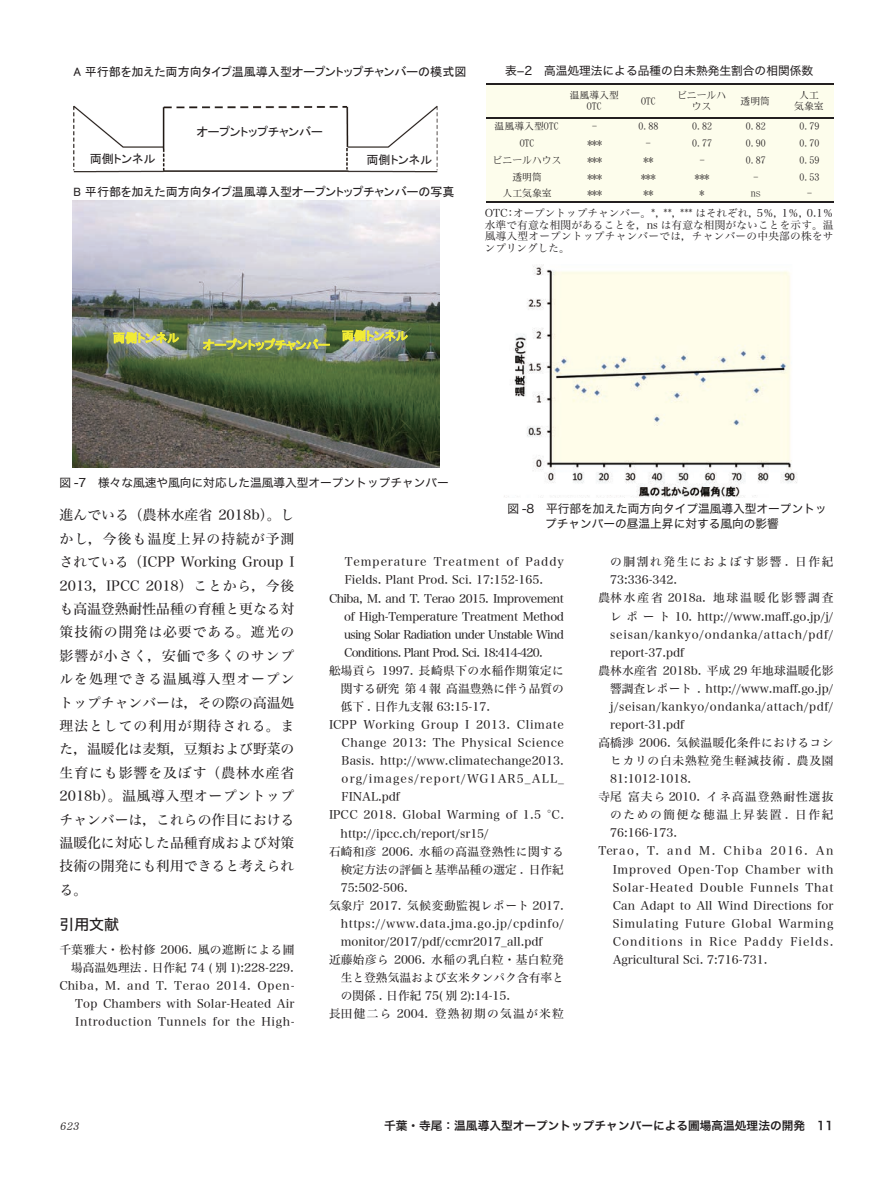
<style>
.page{position:relative;width:893px;height:1191px;background:#fff}
.page>*{position:absolute;margin:0;border:0;box-sizing:border-box;transform-origin:0 0}
.t1{font:14.85px "Hira Kaku Std W5";color:#231f20}
.t2{font:13.8px/23.4px "Hira Min Std W4";color:#231f20;text-align:justify}
.t3{font:12.15px "MS P Gothic";color:#231f20}
.t4{font:11.7px/18px "Hira Min Std W4";letter-spacing:.03em;color:#231f20;text-align:right}
.t5{font:11.7px "Hira Min Std W4";color:#231f20}
.t6{font:11.7px/14.9px "Hira Kaku Std W4";color:#231f20}
.t7{font:11.7px "Hira Min Std W4";letter-spacing:.065em;color:#231f20}
.t8{font:11.7px "Hira Min Std W4";letter-spacing:-.06em;color:#231f20}
.t9{font:11.7px "Hira Min Std W4";letter-spacing:.05em;color:#231f20}
.t10{font:11.7px "Hira Min Std W4";letter-spacing:.005em;color:#231f20}
.t11{font:11.7px "Hira Min Std W4";letter-spacing:.055em;color:#231f20}
.t12{font:11.7px "Hira Min Std W4";letter-spacing:.095em;color:#231f20}
.t13{font:11.7px "Hira Kaku Std W6";color:#231f20}
.t14{font:11.7px "Hira Min Std W4";letter-spacing:-.04em;color:#231f20}
.t15{font:11.7px "Hira Min Std W4";letter-spacing:.135em;color:#231f20}
.t16{font:11.7px "Hira Min Std W4";letter-spacing:-.025em;color:#231f20}
.t17{font:11.7px "Hira Min Std W4";letter-spacing:.01em;color:#231f20}
.t18{font:11.7px "Hira Min Std W4";letter-spacing:.06em;color:#231f20}
.t19{font:11.7px "Hira Min Std W4";letter-spacing:.09em;color:#231f20}
.t20{font:11.7px "Hira Min Std W4";letter-spacing:.08em;color:#231f20}
.t21{font:11.7px "Hira Min Std W4";letter-spacing:.125em;color:#231f20}
.t22{font:11.7px "Hira Min Std W4";letter-spacing:.115em;color:#231f20}
.t23{font:11.7px "Hira Min Std W4";letter-spacing:.165em;color:#231f20}
.t24{font:italic 11.7px "DFHS Mincho Std W3";color:#231f20}
.t25{font:10.65px/11.7px "Hira Min Std W3";letter-spacing:.025em;color:#231f20;text-align:justify}
.t26{font:9.9px/11.1px "DFHS Mincho W3 WIN RKSJ H";color:#231f20;text-align:center}
.t27{font:9.9px "MS P Gothic";color:#231f20}
</style>
<div class="page">
<img style="left:73px;top:105px;width:365px;height:67px">
<img style="left:72px;top:201px;width:367px;height:267px">
<svg style="left:203px;top:338px;width:127px;height:12px;background:#9faa6b"></svg>
<svg style="left:113px;top:332px;width:66px;height:12px"></svg>
<svg style="left:342px;top:330px;width:66px;height:11px"></svg>
<div style="left:486px;top:84px;width:347px;height:118px;background:#fdfdec"></div>
<hr style="left:486px;top:83px;width:347px;height:1px;background:#231f20">
<hr style="left:486px;top:117px;width:347px;height:1px;background:#231f20">
<hr style="left:486px;top:201px;width:347px;height:1px;background:#231f20">
<img style="left:504px;top:265px;width:293px;height:232px">
<p class="t3" style="left:73px;top:65px;width:395px">A 平行部を加えた両方向タイプ温風導入型オープントップチャンバーの模式図</p>
<p class="t3" style="left:197px;top:126px;width:128px">オープントップチャンバー</p>
<p class="t3" style="left:90px;top:152px;width:67px">両側トンネル</p>
<p class="t3" style="left:367px;top:154px;width:67px">両側トンネル</p>
<p class="t3" style="left:73px;top:186px;width:383px">B 平行部を加えた両方向タイプ温風導入型オープントップチャンバーの写真</p>
<p class="t6" style="left:505px;top:63px;width:309px">表−2　 高温処理法による品種の白未熟発生割合の相関係数</p>
<p class="t27" style="left:536px;top:71px;width:251px">表-2　高温処理法による品種の白未熟発生割合の相関係数</p>
<p class="t26" style="left:570px;top:90px;width:51px">温風導入型<br>OTC</p>
<p class="t26" style="left:641px;top:95px;width:16px">OTC</p>
<p class="t26" style="left:677px;top:90px;width:51px">ビニールハウス</p>
<p class="t26" style="left:741px;top:95px;width:31px">透明筒</p>
<p class="t26" style="left:794px;top:90px;width:31px">人工気象室</p>
<p class="t26" style="left:495px;top:120px;width:66px">温風導入型OTC</p>
<p class="t26" style="left:592px;top:120px;width:6px">-</p>
<p class="t26" style="left:638px;top:120px;width:21px">0.88</p>
<p class="t26" style="left:692px;top:120px;width:21px">0.82</p>
<p class="t26" style="left:746px;top:120px;width:21px">0.82</p>
<p class="t26" style="left:800px;top:120px;width:21px">0.79</p>
<p class="t26" style="left:520px;top:137px;width:16px">OTC</p>
<p class="t26" style="left:587px;top:137px;width:16px">***</p>
<p class="t26" style="left:646px;top:137px;width:6px">-</p>
<p class="t26" style="left:692px;top:137px;width:21px">0.77</p>
<p class="t26" style="left:746px;top:137px;width:21px">0.90</p>
<p class="t26" style="left:800px;top:137px;width:21px">0.70</p>
<p class="t26" style="left:493px;top:154px;width:70px">ビニールハウス</p>
<p class="t26" style="left:587px;top:154px;width:16px">***</p>
<p class="t26" style="left:643px;top:154px;width:11px">**</p>
<p class="t26" style="left:700px;top:154px;width:6px">-</p>
<p class="t26" style="left:746px;top:154px;width:21px">0.87</p>
<p class="t26" style="left:800px;top:154px;width:21px">0.59</p>
<p class="t26" style="left:512px;top:171px;width:31px">透明筒</p>
<p class="t26" style="left:587px;top:171px;width:16px">***</p>
<p class="t26" style="left:641px;top:171px;width:16px">***</p>
<p class="t26" style="left:695px;top:171px;width:16px">***</p>
<p class="t26" style="left:753px;top:171px;width:6px">-</p>
<p class="t26" style="left:800px;top:171px;width:21px">0.53</p>
<p class="t26" style="left:502px;top:188px;width:51px">人工気象室</p>
<p class="t26" style="left:587px;top:188px;width:16px">***</p>
<p class="t26" style="left:643px;top:188px;width:11px">**</p>
<p class="t26" style="left:700px;top:188px;width:6px">*</p>
<p class="t26" style="left:751px;top:188px;width:11px">ns</p>
<p class="t26" style="left:488px;top:183px;width:346px;line-height:20.5px;text-align:left;text-indent:319px">-<br>OTC：オープントップチャンバー。*，**，***はそれぞれ，5％，1％，0.1％水</p>
<p class="t26" style="left:488px;top:219px;width:346px;text-align:left">準で有意な相関があることを，nsは有意な相関がないことを示す。温風導入型オープントップチャンバーでは，チャンバーの中央部の株をサンプリングした。</p>
<p class="t25" style="left:485px;top:207px;width:350px">OTC：オープントップチャンバー。*，**，*** はそれぞれ，5％，1％，0.1％水準で有意な相関があることを，ns は有意な相関がないことを示す。温風導入型オープントップチャンバーでは，チャンバーの中央部の株をサンプリングした。</p>
<p class="t6" style="left:60px;top:475px;width:391px">図 -7　 様々な風速や風向に対応した温風導入型オープントップチャンバー</p>
<p class="t3" style="left:73px;top:480px;width:372px">図-7　様々な風速や風向に対応した温風導入型オープントップチャンバー</p>
<p class="t2" style="left:60px;top:503px;width:236px">進んでいる（農林水産省 2018b）。しかし，今後も温度上昇の持続が予測されている（ICPP Working Group I 2013，IPCC 2018）ことから，今後も高温登熟耐性品種の育種と更なる対策技術の開発は必要である。遮光の影響が小さく，安価で多くのサンプルを処理できる温風導入型オープントップチャンバーは，その際の高温処理法としての利用が期待される。また，温暖化は麦類，豆類および野菜の生育にも影響を及ぼす（農林水産省2018b）。温風導入型オープントップチャンバーは，これらの作目における温暖化に対応した品種育成および対策技術の開発にも利用できると考えられる。</p>
<p class="t1" style="left:60px;top:913px;width:61px">引用文献</p>
<p class="t4" style="left:60px;top:940px;width:237px">千 葉雅大・松村修 2006. 風の遮断による圃場高温処理法 . 日作紀 74 ( 別 1):228-229.<br>Ch iba, M. and T. Terao 2014. Open-<br>Top Chambers with Solar-Heated Air<br>Introduction Tunnels for the High-</p>
<p class="t6" style="left:545px;top:501px;width:283px;text-indent:-38px">図 -8　 平行部を加えた両方向タイプ温風導入型オープントップチャンバーの昼温上昇に対する風向の影響</p>
<p class="t20" style="left:345px;top:553px;width:221px">Temperature Treatment of Paddy</p>
<p class="t5" style="left:345px;top:571px;width:200px">Fields. Plant Prod. Sci. 17:152-165.</p>
<p class="t14" style="left:329px;top:590px;width:236px">Ch iba, M. and T. Terao 2015. Improvement</p>
<p class="t16" style="left:344px;top:608px;width:221px">of High-Temperature Treatment Method</p>
<p class="t8" style="left:344px;top:626px;width:221px">using Solar Radiation under Unstable Wind</p>
<p class="t8" style="left:344px;top:644px;width:200px">Conditions. Plant Prod. Sci. 18:414-420.</p>
<p class="t4" style="left:329px;top:661px;width:236px">舩 場貢ら 1997. 長崎県下の水稲作期策定に</p>
<p class="t10" style="left:341px;top:680px;width:225px">関する研究 第 4 報 高温豊熟に伴う品質の</p>
<p class="t5" style="left:341px;top:698px;width:151px">低下 . 日作九支報 63:15-17.</p>
<p class="t11" style="left:329px;top:716px;width:236px">IC PP Working Group I 2013. Climate</p>
<p class="t4" style="left:342px;top:733px;width:224px">Change 2013: The Physical Science</p>
<p class="t4" style="left:342px;top:751px;width:224px">Basis. http://www.climatechange2013.</p>
<p class="t12" style="left:342px;top:770px;width:224px">org/images/report/WG1AR5_ALL_</p>
<p class="t5" style="left:342px;top:788px;width:60px">FINAL.pdf</p>
<p class="t4" style="left:329px;top:806px;width:237px">IP CC 2018. Global Warming of 1.5 °C.</p>
<p class="t5" style="left:341px;top:824px;width:150px">http://ipcc.ch/report/sr15/</p>
<p class="t4" style="left:329px;top:842px;width:236px">石 崎和彦 2006. 水稲の高温登熟性に関する</p>
<p class="t10" style="left:341px;top:861px;width:225px">検定方法の評価と基準品種の選定 . 日作紀</p>
<p class="t4" style="left:341px;top:878px;width:69px">75:502-506.</p>
<p class="t9" style="left:329px;top:897px;width:236px">気 象庁 2017. 気候変動監視レポート 2017.</p>
<p class="t9" style="left:341px;top:915px;width:225px">https://www.data.jma.go.jp/cpdinfo/</p>
<p class="t5" style="left:341px;top:933px;width:203px">monitor/2017/pdf/ccmr2017_all.pdf</p>
<p class="t4" style="left:329px;top:950px;width:236px">近 藤始彦ら 2006. 水稲の乳白粒・基白粒発</p>
<p class="t10" style="left:341px;top:969px;width:225px">生と登熟気温および玄米タンパク含有率と</p>
<p class="t5" style="left:341px;top:987px;width:171px">の関係 . 日作紀 75( 別 2):14-15.</p>
<p class="t22" style="left:329px;top:1005px;width:236px">長 田健二ら 2004. 登熟初期の気温が米粒</p>
<p class="t15" style="left:610px;top:553px;width:225px">の胴割れ発生におよぼす影響 . 日作紀</p>
<p class="t4" style="left:610px;top:571px;width:69px">73:336-342.</p>
<p class="t23" style="left:598px;top:589px;width:236px">農 林水産省 2018a. 地球温暖化影響調査</p>
<p class="t5" style="left:610px;top:607px;width:225px">レポート 10. http://www.maff.go.jp/j/</p>
<p class="t7" style="left:610px;top:626px;width:225px">seisan/kankyo/ondanka/attach/pdf/</p>
<p class="t5" style="left:610px;top:644px;width:76px">report-37.pdf</p>
<p class="t4" style="left:598px;top:661px;width:236px">農 林水産省 2018b. 平成 29 年地球温暖化影</p>
<p class="t5" style="left:610px;top:680px;width:225px">響調査レポート . http://www.maff.go.jp/</p>
<p class="t4" style="left:610px;top:697px;width:225px">j/seisan/kankyo/ondanka/attach/pdf/</p>
<p class="t5" style="left:610px;top:716px;width:76px">report-31.pdf</p>
<p class="t4" style="left:598px;top:733px;width:236px">高 橋渉 2006. 気候温暖化条件におけるコシ</p>
<p class="t7" style="left:610px;top:752px;width:225px">ヒカリの白未熟粒発生軽減技術 . 農及園</p>
<p class="t5" style="left:610px;top:770px;width:82px">81:1012-1018.</p>
<p class="t12" style="left:598px;top:788px;width:236px">寺 尾 富夫ら 2010. イネ高温登熟耐性選抜</p>
<p class="t15" style="left:610px;top:806px;width:225px">のための簡便な穂温上昇装置 . 日作紀</p>
<p class="t4" style="left:610px;top:823px;width:69px">76:166-173.</p>
<p class="t21" style="left:598px;top:842px;width:236px">Te rao, T. and M. Chiba 2016. An</p>
<p class="t11" style="left:613px;top:860px;width:222px">Improved Open-Top Chamber with</p>
<p class="t7" style="left:613px;top:878px;width:222px">Solar-Heated Double Funnels That</p>
<p class="t17" style="left:613px;top:897px;width:222px">Can Adapt to All Wind Directions for</p>
<p class="t18" style="left:613px;top:915px;width:222px">Simulating Future Global Warming</p>
<p class="t19" style="left:613px;top:933px;width:222px">Conditions in Rice Paddy Fields.</p>
<p class="t5" style="left:613px;top:951px;width:156px">Agricultural Sci. 7:716-731.</p>
<p class="t24" style="left:60px;top:1119px;width:23px">623</p>
<p class="t13" style="left:384px;top:1116px;width:451px">千葉・寺尾：温風導入型オープントップチャンバーによる圃場高温処理法の開発　11</p>
</div>
